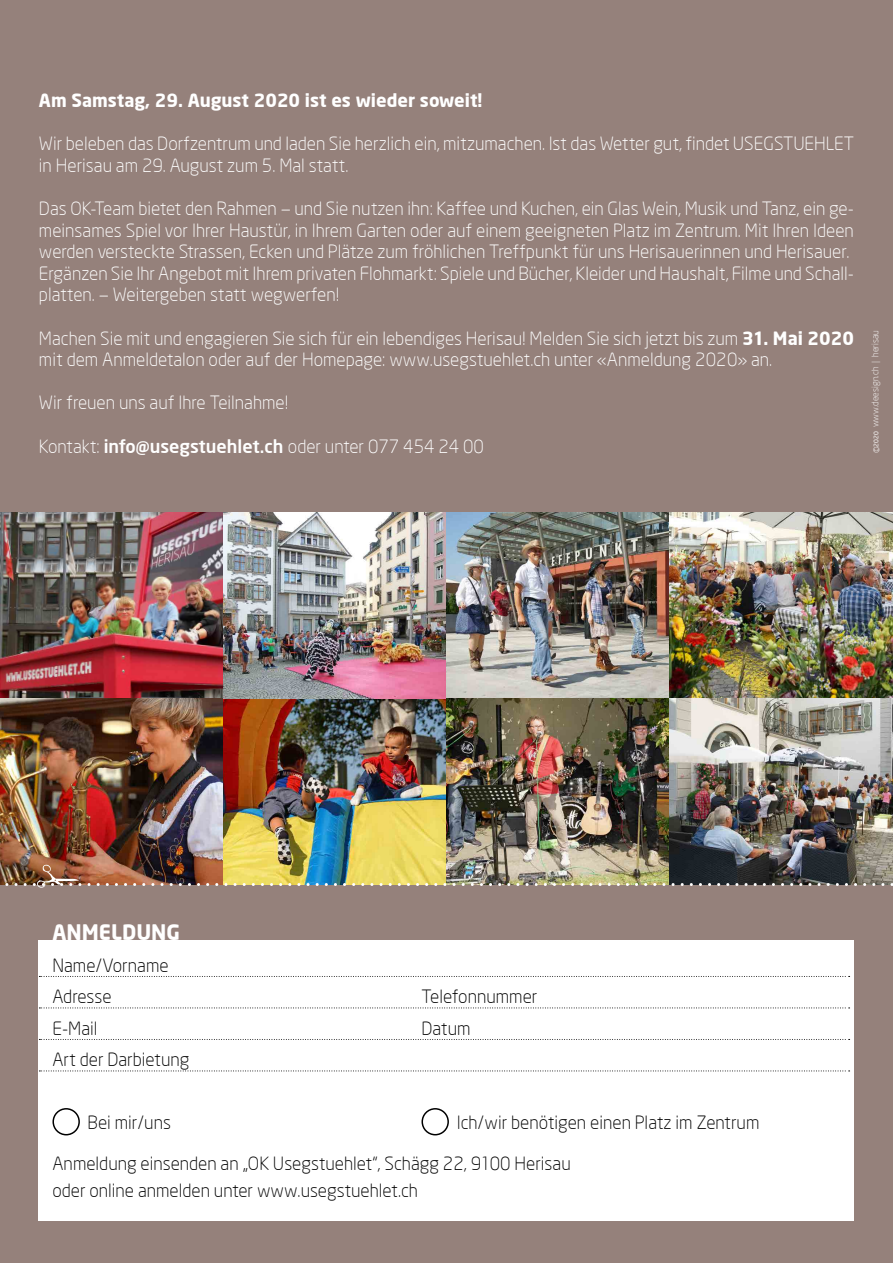
<style>
.page{position:relative;width:893px;height:1263px;background:#95817b}
.page>*{position:absolute;margin:0;border:0;box-sizing:border-box;transform-origin:0 0}
.t1{font:700 21px "Neo Sans Two";color:#fff}
.t2{font:300 18px/21.6px "Neo Sans Two";color:#fff}
.t3{font:300 18px/31.5px "Neo Sans Two";color:#000}
.t4{font:700 18px "Neo Sans Two";color:#fff}
.t5{font:300 9px "Neo Sans Two";color:#fff}
.s1{font-weight:700}
.s2{font-weight:500}
.s3{font-weight:400;font-size:6.3px}
</style>
<div class="page">
<div style="left:39px;top:940px;width:815px;height:280px;background:#fff"></div>
<svg style="left:39px;top:976px;width:811px;height:1px"></svg>
<svg style="left:39px;top:1007px;width:811px;height:1px"></svg>
<svg style="left:39px;top:1039px;width:811px;height:1px"></svg>
<svg style="left:39px;top:1070px;width:811px;height:1px"></svg>
<div style="left:52px;top:1108px;width:28px;height:27px;border:2px solid #000;border-radius:50%"></div>
<div style="left:421px;top:1108px;width:28px;height:27px;border:2px solid #000;border-radius:50%"></div>
<img style="left:0;top:512px;width:223px;height:186px">
<img style="left:0;top:698px;width:223px;height:166px">
<img style="left:223px;top:698px;width:223px;height:166px">
<img style="left:223px;top:512px;width:223px;height:186px">
<img style="left:446px;top:512px;width:224px;height:186px">
<img style="left:446px;top:698px;width:224px;height:166px">
<img style="left:670px;top:512px;width:223px;height:186px">
<img style="left:670px;top:698px;width:223px;height:166px">
<img style="left:0;top:864px;width:893px;height:24px">
<p class="t4" style="left:39px;top:89px;width:445px">Am Samstag, 29. August 2020 ist es wieder soweit!</p>
<p class="t2" style="left:39px;top:133px;width:816px">Wir beleben das Dorfzentrum und laden Sie herzlich ein, mitzumachen. Ist das Wetter gut, findet USEGSTUEHLET in Herisau am 29. August zum 5. Mal statt.</p>
<p class="t2" style="left:39px;top:197px;width:816px">Das OK-Team bietet den Rahmen – und Sie nutzen ihn: Kaffee und Kuchen, ein Glas Wein, Musik und Tanz, ein ge&shy;meinsames Spiel vor Ihrer Haustür, in Ihrem Garten oder auf einem geeigneten Platz im Zentrum. Mit Ihren Ideen werden versteckte Strassen, Ecken und Plätze zum fröhlichen Treffpunkt für uns Herisauerinnen und Herisauer.<br>Ergänzen Sie Ihr Angebot mit Ihrem privaten Flohmarkt: Spiele und Bücher, Kleider und Haushalt, Filme und Schall&shy;platten. – Weitergeben statt wegwerfen!</p>
<p class="t2" style="left:39px;top:327px;width:816px">Machen Sie mit und engagieren Sie sich für ein lebendiges Herisau! Melden Sie sich jetzt bis zum <span class="s1">31. Mai 2020 </span>mit dem Anmeldetalon oder auf der Homepage: www.usegstuehlet.ch unter «Anmeldung 2020» an.</p>
<p class="t2" style="left:39px;top:392px;width:251px">Wir freuen uns auf Ihre Teilnahme!</p>
<p class="t2" style="left:39px;top:435px;width:447px">Kontakt: <span class="s2">info@usegstuehlet.ch</span> oder unter 077 454 24 00</p>
<p class="t5" style="left:870px;top:453px;width:125px;rotate:-90deg">©<span class="s3">2020</span> www.deesign.ch | herisau</p>
<p class="t1" style="left:52px;top:919px;width:129px">ANMELDUNG</p>
<p class="t3" style="left:52px;top:949px;width:118px">Name/Vorname<br>Adresse</p>
<p class="t3" style="left:421px;top:981px;width:117px">Telefonnummer</p>
<p class="t3" style="left:52px;top:1012px;width:47px">E-Mail</p>
<p class="t3" style="left:421px;top:1012px;width:51px">Datum</p>
<p class="t3" style="left:52px;top:1044px;width:138px">Art der Darbietung</p>
<p class="t3" style="left:88px;top:1107px;width:85px">Bei mir/uns</p>
<p class="t3" style="left:457px;top:1107px;width:304px">Ich/wir benötigen einen Platz im Zentrum</p>
<p class="t3" style="left:52px;top:1150px;width:520px;line-height:27px">Anmeldung einsenden an „OK Usegstuehlet“, Schägg 22, 9100 Herisau oder online anmelden unter www.usegstuehlet.ch</p>
</div>
